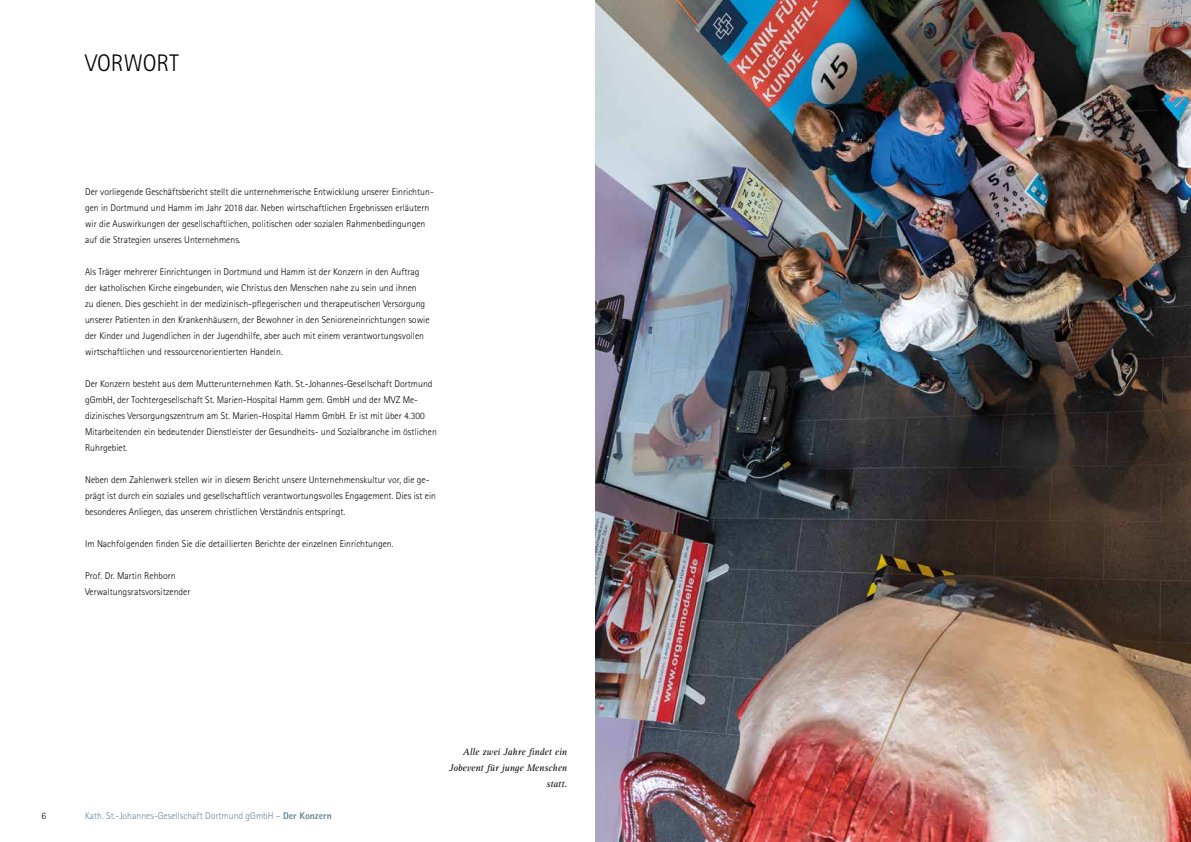
<style>
.page{position:relative;width:1191px;height:842px;background:#fff}
.page>*{position:absolute;margin:0;border:0;box-sizing:border-box;transform-origin:0 0}
.t1{font:300 24px "Rotis Sans Serif Std";color:#000}
.t2{font:300 9.8px/16px "Rotis Sans Serif Std";color:#000}
.t3{font:300 9.8px "Rotis Sans Serif Std";color:#648395}
.t4{font:italic 9.8px/16px "Rotis Serif Std";color:#000;text-align:right}
.s1{font-weight:800}
</style>
<div class="page">
<img style="left:595px;top:0;width:596px;height:842px">
<h1 class="t1" style="left:85px;top:50px;width:95px">VORWORT</h1>
<p class="t2" style="left:85px;top:184px;width:350px">Der vorliegende Geschäftsbericht stellt die unternehmerische Entwicklung unserer Einrichtun&shy;gen in Dortmund und Hamm im Jahr 2018 dar. Neben wirtschaftlichen Ergebnissen erläutern wir die Auswirkungen der gesellschaftlichen, politischen oder sozialen Rahmenbedingungen auf die Strategien unseres Unternehmens.</p>
<p class="t2" style="left:85px;top:264px;width:346px">Als Träger mehrerer Einrichtungen in Dortmund und Hamm ist der Konzern in den Auftrag der katholischen Kirche eingebunden, wie Christus den Menschen nahe zu sein und ihnen<br>zu dienen. Dies geschieht in der medizinisch-pflegerischen und therapeutischen Versorgung unserer Patienten in den Krankenhäusern, der Bewohner in den Senioreneinrichtungen sowie der Kinder und Jugendlichen in der Jugendhilfe, aber auch mit einem verantwortungsvollen wirtschaftlichen und ressourcenorientierten Handeln.</p>
<p class="t2" style="left:85px;top:376px;width:353px">Der Konzern besteht aus dem Mutterunternehmen Kath. St.-Johannes-Gesellschaft Dortmund gGmbH, der Tochtergesellschaft St. Marien-Hospital Hamm gem. GmbH und der MVZ Me&shy;dizinisches Versorgungszentrum am St. Marien-Hospital Hamm GmbH. Er ist mit über 4.300<br>Mitarbeitenden ein bedeutender Dienstleister der Gesundheits- und Sozialbranche im östlichen Ruhrgebiet.</p>
<p class="t2" style="left:85px;top:472px;width:352px">Neben dem Zahlenwerk stellen wir in diesem Bericht unsere Unternehmenskultur vor, die ge&shy;prägt ist durch ein soziales und gesellschaftlich verantwortungsvolles Engagement. Dies ist ein besonderes Anliegen, das unserem christlichen Verständnis entspringt.</p>
<p class="t2" style="left:85px;top:536px;width:310px">Im Nachfolgenden finden Sie die detaillierten Berichte der einzelnen Einrichtungen.</p>
<p class="t2" style="left:85px;top:568px;width:107px">Prof. Dr. Martin Rehborn<br>Verwaltungsratsvorsitzender</p>
<p class="t2" style="left:42px;top:808px;width:6px">6</p>
<p class="t3" style="left:85px;top:810px;width:248px">Kath. St.-Johannes-Gesellschaft Dortmund gGmbH – <span class="s1">Der Konzern</span></p>
<p class="t4" style="left:449px;top:744px;width:119px">Alle zwei Jahre findet ein<br>Jobevent für junge Menschen statt.</p>
</div>
